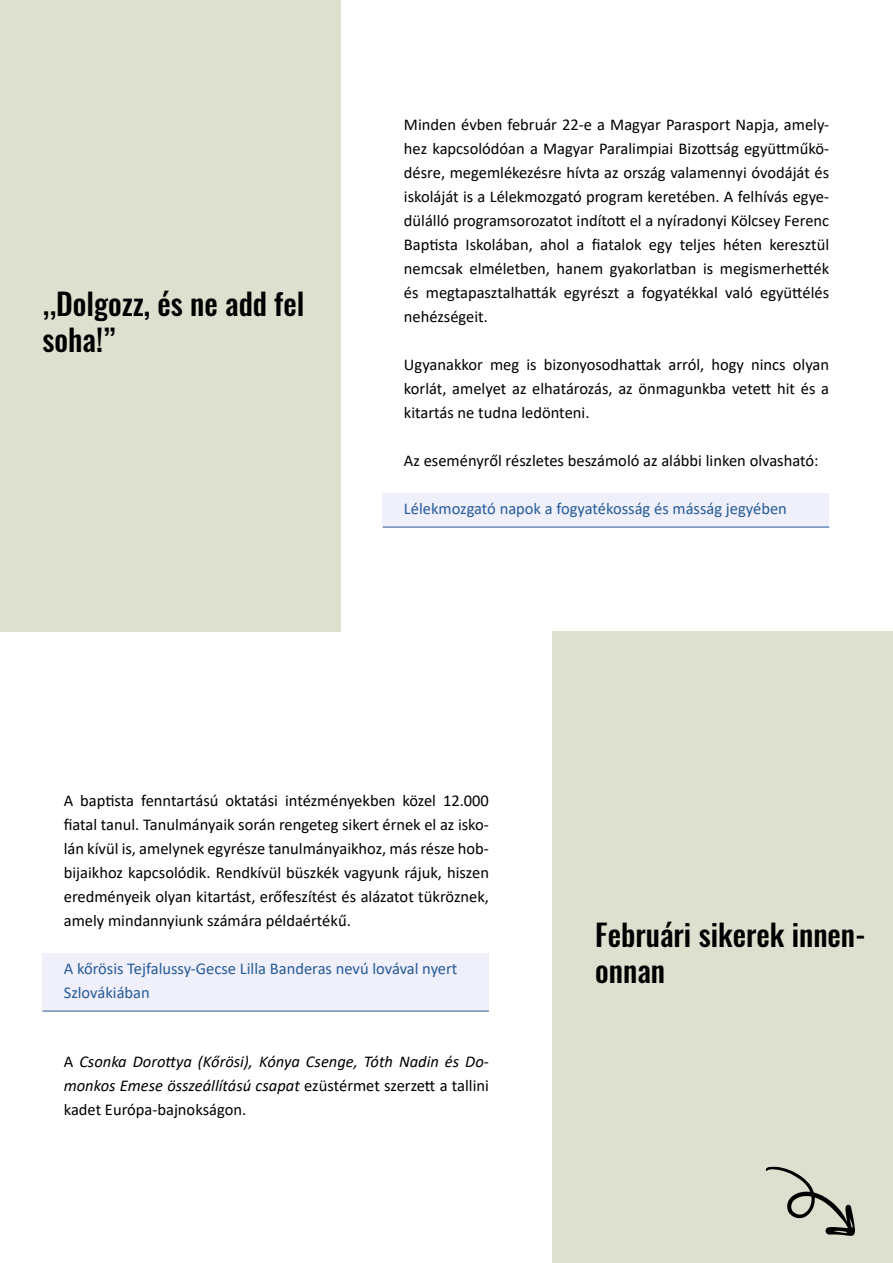
<style>
.page{position:relative;width:893px;height:1263px;background:#fff}
.page>*{position:absolute;margin:0;border:0;box-sizing:border-box;transform-origin:0 0}
.t1{font:500 30px/36px "Oswald";color:#000}
.t2{font:16.5px/24px "Calibri";color:#000;text-align:justify}
.t3{font:italic 16.5px/24px "Calibri";color:#000;text-align:justify}
.t4{font:16.5px/24px "Calibri";color:#275b9b}
.s1{font-style:normal}
</style>
<div class="page">
<div style="left:0;top:0;width:340px;height:631px;background:#dddfcf"></div>
<div style="left:553px;top:631px;width:340px;height:632px;background:#dddfcf"></div>
<div style="left:383px;top:493px;width:446px;height:34px;background:#eff0f9"></div>
<hr style="left:383px;top:527px;width:446px;height:1px;background:#275b9b">
<div style="left:43px;top:953px;width:446px;height:57px;background:#eff0f9"></div>
<hr style="left:43px;top:1011px;width:446px;height:1px;background:#275b9b">
<svg style="left:766px;top:1166px;width:89px;height:70px"></svg>
<h1 class="t1" style="left:43px;top:287px;width:263px">‚‚Dolgozz, és ne add fel soha!”</h1>
<p class="t2" style="left:404px;top:112px;width:427px">Minden évben február 22-e a Magyar Parasport Napja, amely&shy;hez kapcsolódóan a Magyar Paralimpiai Bizottság együttműkö&shy;désre, megemlékezésre hívta az ország valamennyi óvodáját és iskoláját is a Lélekmozgató program keretében. A felhívás egye&shy;dülálló programsorozatot indított el a nyíradonyi Kölcsey Ferenc Baptista Iskolában, ahol a fiatalok egy teljes héten keresztül nemcsak elméletben, hanem gyakorlatban is megismerhették és megtapasztalhatták egyrészt a fogyatékkal való együttélés nehézségeit.</p>
<p class="t2" style="left:404px;top:352px;width:427px">Ugyanakkor meg is bizonyosodhattak arról, hogy nincs olyan korlát, amelyet az elhatározás, az önmagunkba vetett hit és a kitartás ne tudna ledönteni.</p>
<p class="t2" style="left:404px;top:448px;width:416px">Az eseményről részletes beszámoló az alábbi linken olvasható:</p>
<p class="t4" style="left:404px;top:496px;width:384px">Lélekmozgató napok a fogyatékosság és másság jegyében</p>
<p class="t2" style="left:64px;top:788px;width:427px">A baptista fenntartású oktatási intézményekben közel 12.000 fiatal tanul. Tanulmányaik során rengeteg sikert érnek el az isko&shy;lán kívül is, amelynek egyrésze tanulmányaikhoz, más része hob&shy;bijaikhoz kapcsolódik. Rendkívül büszkék vagyunk rájuk, hiszen eredményeik olyan kitartást, erőfeszítést és alázatot tükröznek, amely mindannyiunk számára példaértékű.</p>
<p class="t4" style="left:64px;top:956px;width:395px">A kőrösis Tejfalussy-Gecse Lilla Banderas nevú lovával nyert<br>Szlovákiában</p>
<p class="t3" style="left:64px;top:1049px;width:427px"><span class="s1">A</span> Csonka Dorottya (Kőrösi), Kónya Csenge, Tóth Nadin és Do&shy;monkos Emese összeállítású csapat <span class="s1">ezüstérmet szerzett a tallini kadet Európa-bajnokságon.</span></p>
<h1 class="t1" style="left:595px;top:919px;width:272px">Februári sikerek innen&shy;onnan</h1>
</div>
